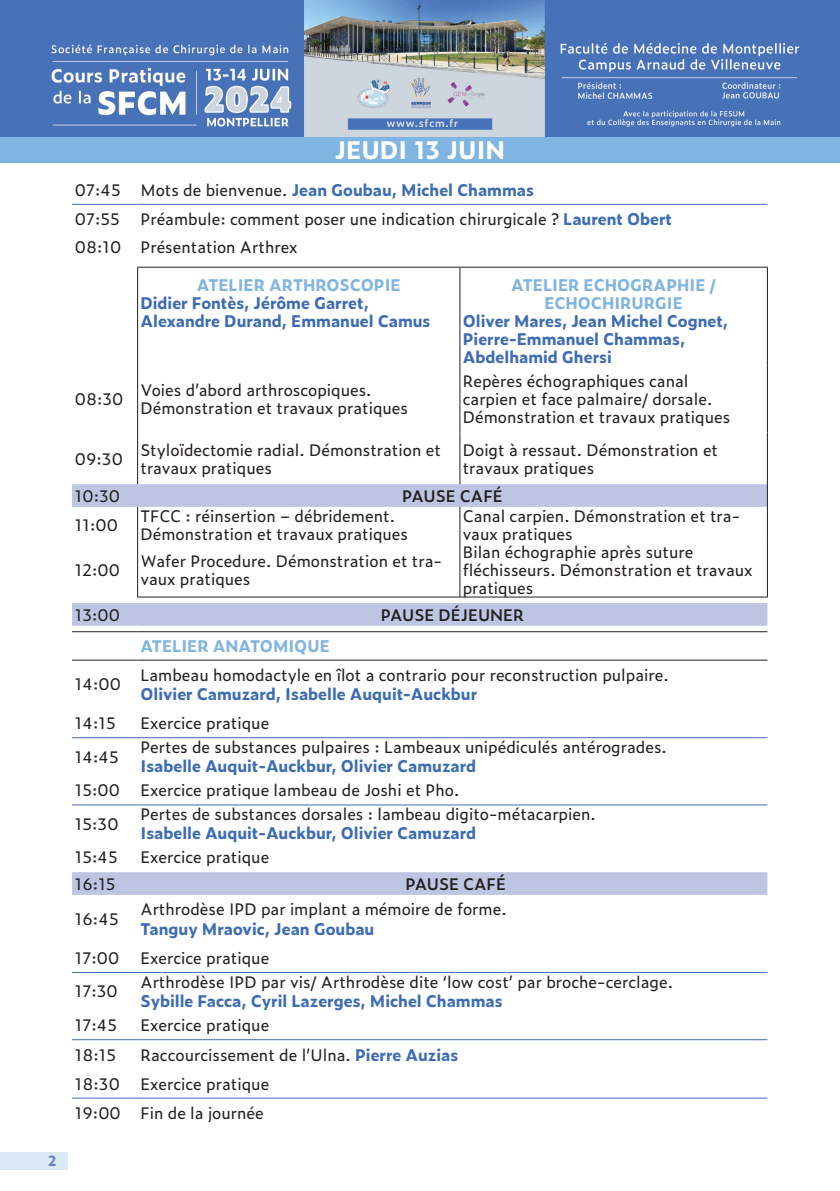
<style>
.page{position:relative;width:840px;height:1191px;background:#fff}
.page>*{position:absolute;margin:0;border:0;box-sizing:border-box;transform-origin:0 0}
.t1{font:700 24px "Zeitung Micro Pro";color:#fff}
.t2{font:16px/18px "Zeitung Pro";color:#231f20}
.t3{font:700 16px/18px "Zeitung Pro";color:#3d6cb5}
.t4{font:700 16px "Zeitung Pro";color:#80b4e1}
.t5{font:600 16px "Zeitung Pro";color:#231f20}
.t6{font:700 14px "Zeitung Micro Pro";color:#6480c0}
.s1{font-weight:400;color:#231f20}
.s2{font-weight:700;color:#3d6cb5}
</style>
<div class="page">
<div style="left:0;top:1152px;width:67px;height:17px;background:#dbe9f6"></div>
<img style="left:0;top:0;width:839px;height:137px">
<div style="left:0;top:137px;width:839px;height:25px;background:#80b4e1"></div>
<hr style="left:839px;top:162px;width:1px;height:303px;background:#cdd5df">
<svg style="left:72px;top:484px;width:695px;height:411px"></svg>
<hr style="left:137px;top:267px;width:322px;height:1px;background:#231f20">
<hr style="left:137px;top:268px;width:1px;height:98px;background:#231f20">
<hr style="left:459px;top:267px;width:308px;height:1px;background:#231f20">
<hr style="left:766px;top:268px;width:1px;height:98px;background:#231f20">
<hr style="left:137px;top:366px;width:1px;height:66px;background:#231f20">
<hr style="left:766px;top:366px;width:1px;height:66px;background:#231f20">
<hr style="left:137px;top:432px;width:1px;height:52px;background:#231f20">
<hr style="left:766px;top:432px;width:1px;height:52px;background:#231f20">
<hr style="left:137px;top:507px;width:1px;height:36px;background:#231f20">
<hr style="left:766px;top:507px;width:1px;height:36px;background:#231f20">
<hr style="left:137px;top:543px;width:1px;height:54px;background:#231f20">
<hr style="left:766px;top:543px;width:1px;height:54px;background:#231f20">
<svg style="left:766px;top:484px;width:1px;height:23px"></svg>
<hr style="left:72px;top:737px;width:65px;height:1px;background:#3d6cb5">
<hr style="left:137px;top:737px;width:322px;height:1px;background:#3d6cb5">
<hr style="left:459px;top:737px;width:308px;height:1px;background:#3d6cb5">
<hr style="left:72px;top:804px;width:65px;height:1px;background:#3d6cb5">
<hr style="left:137px;top:804px;width:322px;height:1px;background:#3d6cb5">
<hr style="left:459px;top:804px;width:308px;height:1px;background:#3d6cb5">
<hr style="left:72px;top:972px;width:65px;height:1px;background:#3d6cb5">
<hr style="left:137px;top:972px;width:322px;height:1px;background:#3d6cb5">
<hr style="left:459px;top:972px;width:308px;height:1px;background:#3d6cb5">
<hr style="left:72px;top:1039px;width:65px;height:1px;background:#3d6cb5">
<hr style="left:137px;top:1039px;width:322px;height:1px;background:#3d6cb5">
<hr style="left:459px;top:1039px;width:308px;height:1px;background:#3d6cb5">
<hr style="left:72px;top:1097px;width:65px;height:1px;background:#3d6cb5">
<hr style="left:137px;top:1097px;width:322px;height:1px;background:#3d6cb5">
<hr style="left:459px;top:1097px;width:308px;height:1px;background:#3d6cb5">
<hr style="left:72px;top:204px;width:65px;height:1px;background:#3d6cb5">
<hr style="left:137px;top:204px;width:322px;height:1px;background:#3d6cb5">
<hr style="left:459px;top:204px;width:308px;height:1px;background:#3d6cb5">
<hr style="left:137px;top:596px;width:322px;height:1px;background:#231f20">
<hr style="left:459px;top:596px;width:308px;height:1px;background:#231f20">
<hr style="left:459px;top:268px;width:1px;height:98px;background:#231f20">
<hr style="left:459px;top:366px;width:1px;height:66px;background:#231f20">
<hr style="left:459px;top:432px;width:1px;height:52px;background:#231f20">
<hr style="left:459px;top:507px;width:1px;height:36px;background:#231f20">
<hr style="left:459px;top:543px;width:1px;height:54px;background:#231f20">
<hr style="left:72px;top:659px;width:65px;height:1px;background:#231f20">
<hr style="left:137px;top:659px;width:322px;height:1px;background:#231f20">
<hr style="left:459px;top:659px;width:308px;height:1px;background:#231f20">
<hr style="left:72px;top:631px;width:65px;height:1px;background:#231f20">
<hr style="left:137px;top:631px;width:322px;height:1px;background:#231f20">
<hr style="left:459px;top:631px;width:308px;height:1px;background:#231f20">
<p class="t6" style="left:48px;top:1150px;width:10px">2</p>
<p class="t1" style="left:335px;top:131px;width:171px">JEUDI 13 JUIN</p>
<p class="t2" style="left:75px;top:180px;width:47px">07:45</p>
<p class="t3" style="left:140px;top:180px;width:395px"><span class="s1">Mots de bienvenue.</span> Jean Goubau, Michel Chammas</p>
<p class="t2" style="left:75px;top:209px;width:47px">07:55</p>
<p class="t2" style="left:140px;top:209px;width:533px">Préambule: comment poser une indication chirurgicale ? <span class="s2">Laurent Obert</span></p>
<p class="t2" style="left:75px;top:238px;width:48px">08:10</p>
<p class="t2" style="left:140px;top:238px;width:158px">Présentation Arthrex</p>
<p class="t4" style="left:197px;top:272px;width:205px">ATELIER ARTHROSCOPIE</p>
<p class="t3" style="left:140px;top:293px;width:230px">Didier Fontès, Jérôme Garret,</p>
<p class="t3" style="left:140px;top:311px;width:291px">Alexandre Durand, Emmanuel Camus</p>
<p class="t4" style="left:511px;top:272px;width:206px">ATELIER ECHOGRAPHIE /</p>
<p class="t4" style="left:544px;top:290px;width:140px">ECHOCHIRURGIE</p>
<p class="t3" style="left:462px;top:311px;width:267px">Oliver Mares, Jean Michel Cognet,<br>Pierre-Emmanuel Chammas,</p>
<p class="t3" style="left:462px;top:347px;width:150px">Abdelhamid Ghersi</p>
<p class="t2" style="left:75px;top:390px;width:50px">08:30</p>
<p class="t2" style="left:140px;top:381px;width:269px">Voies d’abord arthroscopiques.<br>Démonstration et travaux pratiques</p>
<p class="t2" style="left:462px;top:372px;width:269px">Repères échographiques canal carpien et face palmaire/ dorsale.<br>Démonstration et travaux pratiques</p>
<p class="t2" style="left:75px;top:449px;width:49px">09:30</p>
<p class="t2" style="left:140px;top:440px;width:302px">Styloïdectomie radial. Démonstration et travaux pratiques</p>
<p class="t2" style="left:462px;top:440px;width:257px">Doigt à ressaut. Démonstration et travaux pratiques</p>
<p class="t2" style="left:75px;top:486px;width:47px">10:30</p>
<p class="t5" style="left:402px;top:483px;width:102px">PAUSE CAFÉ</p>
<p class="t2" style="left:75px;top:515px;width:44px">11:00</p>
<p class="t2" style="left:140px;top:506px;width:269px">TFCC : réinsertion – débridement.<br>Démonstration et travaux pratiques</p>
<p class="t2" style="left:462px;top:506px;width:279px">Canal carpien. Démonstration et tra&shy;vaux pratiques</p>
<p class="t2" style="left:75px;top:560px;width:46px">12:00</p>
<p class="t2" style="left:140px;top:551px;width:303px">Wafer Procedure. Démonstration et tra&shy;vaux pratiques</p>
<p class="t2" style="left:462px;top:542px;width:291px">Bilan échographie après suture fléchisseurs. Démonstration et travaux pratiques</p>
<p class="t2" style="left:75px;top:605px;width:47px">13:00</p>
<p class="t5" style="left:380px;top:602px;width:145px">PAUSE DÉJEUNER</p>
<p class="t4" style="left:140px;top:634px;width:191px">ATELIER ANATOMIQUE</p>
<p class="t2" style="left:75px;top:674px;width:47px">14:00</p>
<p class="t2" style="left:140px;top:665px;width:529px">Lambeau homodactyle en îlot a contrario pour reconstruction pulpaire.</p>
<p class="t3" style="left:140px;top:684px;width:338px">Olivier Camuzard, Isabelle Auquit-Auckbur</p>
<p class="t2" style="left:75px;top:713px;width:42px">14:15</p>
<p class="t2" style="left:140px;top:713px;width:130px">Exercice pratique</p>
<p class="t2" style="left:75px;top:747px;width:46px">14:45</p>
<p class="t2" style="left:140px;top:737px;width:527px">Pertes de substances pulpaires : Lambeaux unipédiculés antérogrades.</p>
<p class="t3" style="left:140px;top:756px;width:337px">Isabelle Auquit-Auckbur, Olivier Camuzard</p>
<p class="t2" style="left:75px;top:780px;width:47px">15:00</p>
<p class="t2" style="left:140px;top:780px;width:320px">Exercice pratique lambeau de Joshi et Pho.</p>
<p class="t2" style="left:75px;top:814px;width:45px">15:30</p>
<p class="t2" style="left:140px;top:804px;width:456px">Pertes de substances dorsales : lambeau digito-métacarpien.</p>
<p class="t3" style="left:140px;top:823px;width:337px">Isabelle Auquit-Auckbur, Olivier Camuzard</p>
<p class="t2" style="left:75px;top:848px;width:45px">15:45</p>
<p class="t2" style="left:140px;top:848px;width:130px">Exercice pratique</p>
<p class="t2" style="left:75px;top:874px;width:42px">16:15</p>
<p class="t5" style="left:405px;top:871px;width:102px">PAUSE CAFÉ</p>
<p class="t2" style="left:75px;top:909px;width:45px">16:45</p>
<p class="t2" style="left:140px;top:899px;width:367px">Arthrodèse IPD par implant a mémoire de forme.</p>
<p class="t3" style="left:140px;top:918px;width:235px">Tanguy Mraovic, Jean Goubau</p>
<p class="t2" style="left:75px;top:948px;width:46px">17:00</p>
<p class="t2" style="left:140px;top:948px;width:130px">Exercice pratique</p>
<p class="t2" style="left:75px;top:981px;width:44px">17:30</p>
<p class="t2" style="left:140px;top:972px;width:533px">Arthrodèse IPD par vis/ Arthrodèse dite ‘low cost’ par broche-cerclage.</p>
<p class="t3" style="left:140px;top:991px;width:363px">Sybille Facca, Cyril Lazerges, Michel Chammas</p>
<p class="t2" style="left:75px;top:1015px;width:44px">17:45</p>
<p class="t2" style="left:140px;top:1015px;width:130px">Exercice pratique</p>
<p class="t2" style="left:75px;top:1045px;width:43px">18:15</p>
<p class="t2" style="left:140px;top:1045px;width:319px">Raccourcissement de l’Ulna. <span class="s2">Pierre Auzias</span></p>
<p class="t2" style="left:75px;top:1074px;width:46px">18:30</p>
<p class="t2" style="left:140px;top:1074px;width:130px">Exercice pratique</p>
<p class="t2" style="left:75px;top:1103px;width:47px">19:00</p>
<p class="t2" style="left:140px;top:1103px;width:125px">Fin de la journée</p>
</div>
